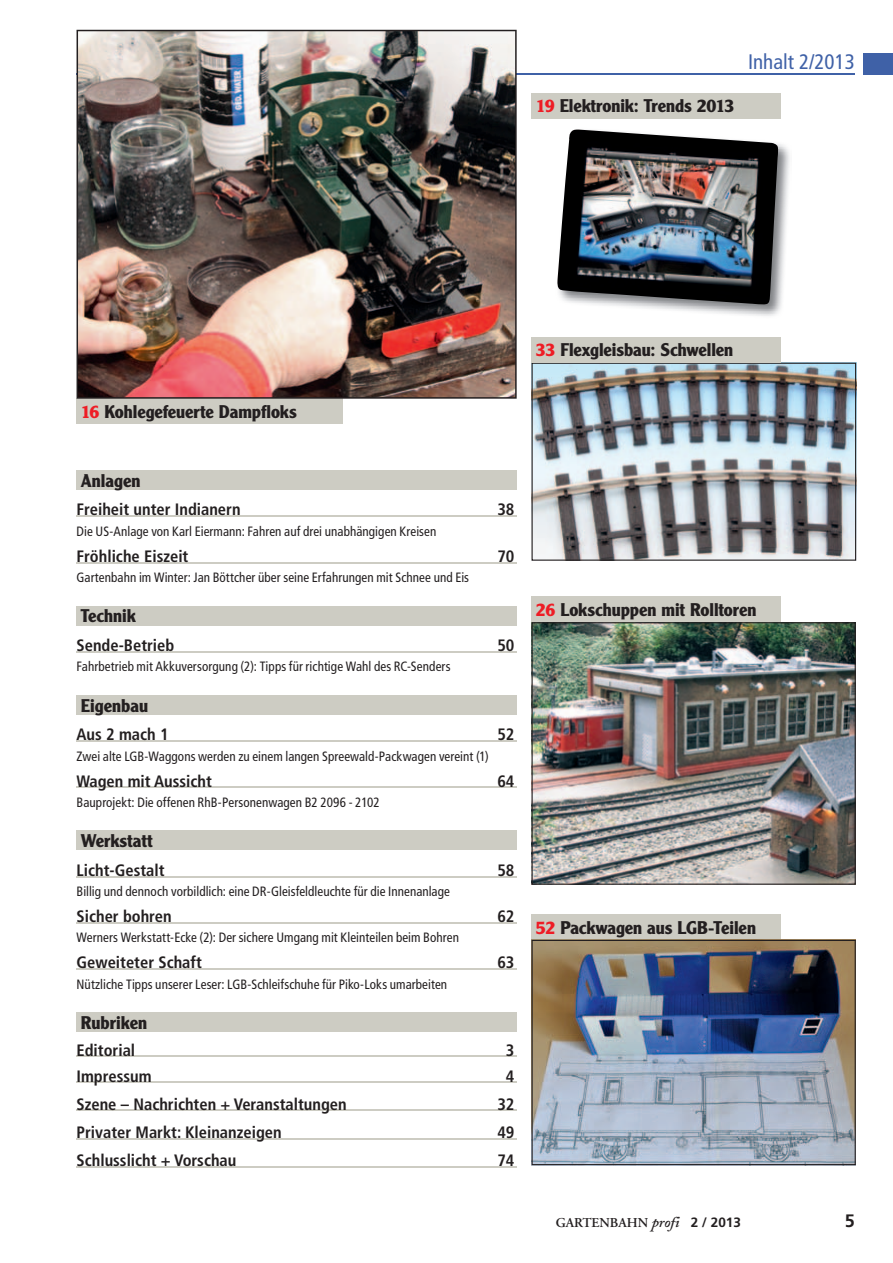
<style>
.page{position:relative;width:893px;height:1263px;background:#fff}
.page>*{position:absolute;margin:0;border:0;box-sizing:border-box;transform-origin:0 0}
.t1{font:condensed 21px "Frutiger LT";color:#3f61a7}
.t2{font:700 18px "Clearface Gothic LH";letter-spacing:-.005em;color:#231f20}
.t3{font:700 18px "Frutiger LT";color:#231f20}
.t4{font:700 condensed 16.5px "Frutiger LT";color:#231f20}
.t5{font:condensed 13.5px "Frutiger LT";letter-spacing:.005em;color:#231f20}
.t6{font:600 13.5px "Adobe Garamond Pro";color:#231f20}
.s1{color:#ee1c25}
.s2{font-family:"Adobe Caslon";font-style:italic;font-size:15px}
.s3{font-family:"Frutiger LT";font-weight:700}
</style>
<div class="page">
<div style="left:863px;top:53px;width:30px;height:22px;background:#3f61a7"></div>
<hr style="left:76px;top:73px;width:779px;height:2px;background:#3f61a7">
<div style="left:77px;top:470px;width:440px;height:20px;background:#cdccc3"></div>
<hr style="left:77px;top:515px;width:440px;height:2px;background:#cdccc3">
<hr style="left:77px;top:562px;width:440px;height:1px;background:#cdccc3">
<div style="left:77px;top:606px;width:440px;height:19px;background:#cdccc3"></div>
<hr style="left:77px;top:651px;width:440px;height:1px;background:#cdccc3">
<div style="left:77px;top:695px;width:440px;height:20px;background:#cdccc3"></div>
<hr style="left:77px;top:740px;width:440px;height:2px;background:#cdccc3">
<hr style="left:77px;top:786px;width:440px;height:2px;background:#cdccc3">
<div style="left:77px;top:831px;width:440px;height:19px;background:#cdccc3"></div>
<hr style="left:77px;top:876px;width:440px;height:1px;background:#cdccc3">
<hr style="left:77px;top:922px;width:440px;height:1px;background:#cdccc3">
<hr style="left:77px;top:968px;width:440px;height:2px;background:#cdccc3">
<div style="left:77px;top:1012px;width:440px;height:20px;background:#cdccc3"></div>
<hr style="left:77px;top:1055px;width:440px;height:2px;background:#cdccc3">
<hr style="left:77px;top:1081px;width:440px;height:2px;background:#cdccc3">
<hr style="left:77px;top:1109px;width:440px;height:2px;background:#cdccc3">
<hr style="left:77px;top:1138px;width:440px;height:1px;background:#cdccc3">
<hr style="left:77px;top:1166px;width:440px;height:1px;background:#cdccc3">
<div style="left:77px;top:399px;width:266px;height:25px;background:#cdccc3"></div>
<div style="left:531px;top:93px;width:250px;height:26px;background:#cdccc3"></div>
<div style="left:531px;top:597px;width:250px;height:25px;background:#cdccc3"></div>
<div style="left:531px;top:914px;width:250px;height:26px;background:#cdccc3"></div>
<img style="left:574px;top:129px;width:216px;height:187px">
<img style="left:557px;top:130px;width:221px;height:175px">
<img style="left:531px;top:363px;width:325px;height:198px">
<img style="left:531px;top:940px;width:325px;height:225px">
<img style="left:531px;top:622px;width:325px;height:263px">
<img style="left:77px;top:30px;width:440px;height:369px">
<div style="left:531px;top:337px;width:250px;height:26px;background:#cdccc3"></div>
<h2 class="t2" style="left:536px;top:95px;width:200px"><span class="s1">19</span> Elektronik: Trends 2013</h2>
<h1 class="t1" style="left:748px;top:49px;width:108px">Inhalt 2/2013</h1>
<h2 class="t2" style="left:81px;top:401px;width:217px"><span class="s1">16</span> Kohlegefeuerte Dampfloks</h2>
<h2 class="t2" style="left:81px;top:470px;width:61px">Anlagen</h2>
<p class="t4" style="left:77px;top:500px;width:166px">Freiheit unter Indianern</p>
<p class="t4" style="left:497px;top:500px;width:19px">38</p>
<p class="t5" style="left:77px;top:523px;width:361px">Die US-Anlage von Karl Eiermann: Fahren auf drei unabhängigen Kreisen</p>
<p class="t4" style="left:77px;top:546px;width:113px">Fröhliche Eiszeit</p>
<p class="t4" style="left:497px;top:546px;width:19px">70</p>
<p class="t5" style="left:77px;top:569px;width:394px">Gartenbahn im Winter: Jan Böttcher über seine Erfahrungen mit Schnee und Eis</p>
<h2 class="t2" style="left:81px;top:605px;width:56px">Technik</h2>
<p class="t4" style="left:77px;top:635px;width:99px">Sende-Betrieb</p>
<p class="t4" style="left:497px;top:635px;width:19px">50</p>
<p class="t5" style="left:77px;top:659px;width:376px">Fahrbetrieb mit Akkuversorgung (2): Tipps für richtige Wahl des RC-Senders</p>
<h2 class="t2" style="left:81px;top:695px;width:69px">Eigenbau</h2>
<p class="t4" style="left:77px;top:725px;width:94px">Aus 2 mach 1</p>
<p class="t4" style="left:497px;top:725px;width:19px">52</p>
<p class="t5" style="left:77px;top:748px;width:414px">Zwei alte LGB-Waggons werden zu einem langen Spreewald-Packwagen vereint (1)</p>
<p class="t4" style="left:77px;top:771px;width:137px">Wagen mit Aussicht</p>
<p class="t4" style="left:497px;top:771px;width:19px">64</p>
<p class="t5" style="left:77px;top:794px;width:305px">Bauprojekt: Die offenen RhB-Personenwagen B2 2096 - 2102</p>
<h2 class="t2" style="left:81px;top:830px;width:74px">Werkstatt</h2>
<p class="t4" style="left:77px;top:860px;width:90px">Licht-Gestalt</p>
<p class="t4" style="left:497px;top:860px;width:19px">58</p>
<p class="t5" style="left:77px;top:883px;width:375px">Billig und dennoch vorbildlich: eine DR-Gleisfeldleuchte für die Innenanlage</p>
<p class="t4" style="left:77px;top:906px;width:97px">Sicher bohren</p>
<p class="t4" style="left:497px;top:906px;width:19px">62</p>
<p class="t5" style="left:77px;top:930px;width:384px">Werners Werkstatt-Ecke (2): Der sichere Umgang mit Kleinteilen beim Bohren</p>
<p class="t4" style="left:77px;top:953px;width:127px">Geweiteter Schaft</p>
<p class="t4" style="left:497px;top:953px;width:19px">63</p>
<p class="t5" style="left:77px;top:976px;width:372px">Nützliche Tipps unserer Leser: LGB-Schleifschuhe für Piko-Loks umarbeiten</p>
<h2 class="t2" style="left:81px;top:1012px;width:68px">Rubriken</h2>
<p class="t4" style="left:77px;top:1040px;width:60px">Editorial</p>
<p class="t4" style="left:506px;top:1040px;width:10px">3</p>
<p class="t4" style="left:77px;top:1066px;width:77px">Impressum</p>
<p class="t4" style="left:506px;top:1066px;width:10px">4</p>
<p class="t4" style="left:77px;top:1094px;width:272px">Szene – Nachrichten + Veranstaltungen</p>
<p class="t4" style="left:497px;top:1094px;width:19px">32</p>
<p class="t4" style="left:77px;top:1122px;width:207px">Privater Markt: Kleinanzeigen</p>
<p class="t4" style="left:497px;top:1122px;width:19px">49</p>
<p class="t4" style="left:77px;top:1150px;width:161px">Schlusslicht + Vorschau</p>
<p class="t4" style="left:497px;top:1150px;width:19px">74</p>
<h2 class="t2" style="left:536px;top:339px;width:199px"><span class="s1">33</span> Flexgleisbau: Schwellen</h2>
<h2 class="t2" style="left:536px;top:599px;width:222px"><span class="s1">26</span> Lokschuppen mit Rolltoren</h2>
<h2 class="t2" style="left:536px;top:917px;width:222px"><span class="s1">52</span> Packwagen aus LGB-Teilen</h2>
<p class="t6" style="left:556px;top:1214px;width:187px">GARTENBAHN <span class="s2">profi</span> <span class="s3">2 / 2013</span></p>
<h2 class="t3" style="left:845px;top:1210px;width:12px">5</h2>
</div>
